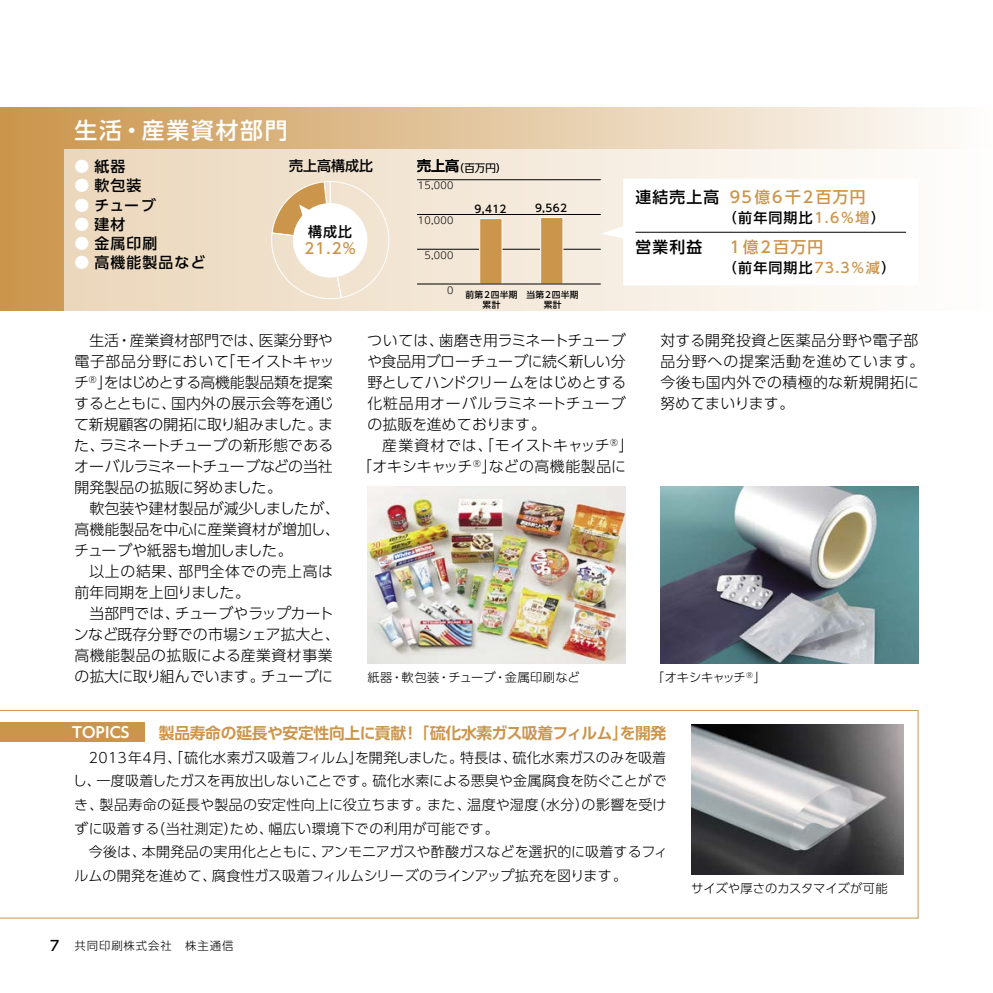
<style>
.page{position:relative;width:993px;height:993px;background:#fff}
.page>*{position:absolute;margin:0;border:0;box-sizing:border-box;transform-origin:0 0}
.t1{font:500 22.75px "UD Shin Go Pro";letter-spacing:.08em;color:#fff}
.t2{font:700 15.75px "UD Shin Go Pro De";letter-spacing:-.02em;color:#cb954b}
.t3{font:500 15.75px "UD Shin Go Pro";letter-spacing:.08em;color:#cb954b}
.t4{font:500 15.75px "UD Shin Go Pro";color:#000}
.t5{font:300 14.88px/21px "UD Shin Go Pro";letter-spacing:.01em;color:#000;text-align:justify}
.t6{font:300 14.88px/21px "UD Shin Go Pro";letter-spacing:.03em;color:#000}
.t7{font:500 14.88px "UD Shin Go Pro";letter-spacing:.08em;color:#000}
.t8{font:700 14.88px "UD Shin Go Pro De";letter-spacing:.01em;color:#fff}
.t9{font:500 14.88px "UD Shin Go Pro";color:#cb954b}
.t10{font:300 14px/23.6px "UD Shin Go Pro";letter-spacing:.01em;color:#000}
.t11{font:500 14px "UD Shin Go Pro";letter-spacing:.08em;color:#000}
.t12{font:300 12.25px "UD Shin Go Pro";letter-spacing:.035em;color:#000}
.t13{font:300 12.25px "UD Shin Go Pro";color:#000}
.t14{font:300 12.25px "UD Shin Go Pro";letter-spacing:-.045em;color:#000}
.t15{font:300 11.38px "UD Shin Go Pro";letter-spacing:.08em;color:#000}
.t16{font:500 10.5px "UD Shin Go Pro";letter-spacing:.035em;color:#000}
.t17{font:300 10.5px "UD Shin Go Pro";color:#000}
.t18{font:300 9.62px "UD Shin Go Pro";letter-spacing:.035em;color:#000}
.t19{font:500 8.75px/9.6px "UD Shin Go Pro";letter-spacing:.035em;color:#000;text-align:center}
.s1{color:#fff}
.s2{color:#000}
.s3{color:#cb954b}
.s4{font-weight:500;font-size:14px}
</style>
<div class="page">
<hr style="left:992px;top:107px;width:1px;height:203px;background:#bb6b7e">
<div style="left:0;top:107px;width:992px;height:203px;background:linear-gradient(to right,#ca944a,#fefdfd)"></div>
<div style="left:64px;top:149px;width:928px;height:161px;background:linear-gradient(to right,#ebd7bb,#fefefe)"></div>
<svg style="left:0;top:709px;width:918px;height:209px"></svg>
<div style="left:0;top:722px;width:144px;height:20px;background:#cb954b"></div>
<img style="left:691px;top:724px;width:212px;height:150px">
<img style="left:367px;top:486px;width:258px;height:177px">
<img style="left:660px;top:486px;width:258px;height:177px">
<svg style="left:270px;top:181px;width:119px;height:119px"></svg>
<hr style="left:417px;top:249px;width:183px;height:1px;background:#000">
<hr style="left:417px;top:214px;width:183px;height:1px;background:#000">
<hr style="left:417px;top:179px;width:183px;height:1px;background:#000">
<div style="left:479px;top:218px;width:23px;height:66px;background:#cb954b"></div>
<div style="left:479px;top:218px;width:23px;height:66px;border:1px solid #fff"></div>
<div style="left:540px;top:217px;width:22px;height:67px;background:#cb954b"></div>
<div style="left:540px;top:217px;width:23px;height:67px;border:1px solid #fff"></div>
<hr style="left:417px;top:283px;width:183px;height:1px;background:#000">
<svg style="left:600px;top:179px;width:318px;height:106px"></svg>
<hr style="left:635px;top:232px;width:270px;height:1px;background:#000">
<h1 class="t1" style="left:74px;top:112px;width:215px">生活・産業資材部門</h1>
<p class="t7" style="left:74px;top:154px;width:52px"><span class="s1">●</span> 紙器</p>
<p class="t7" style="left:74px;top:173px;width:68px"><span class="s1">●</span> 軟包装</p>
<p class="t7" style="left:74px;top:193px;width:83px"><span class="s1">●</span> チューブ</p>
<p class="t7" style="left:74px;top:212px;width:52px"><span class="s1">●</span> 建材</p>
<p class="t7" style="left:74px;top:231px;width:84px"><span class="s1">●</span> 金属印刷</p>
<p class="t7" style="left:74px;top:250px;width:132px"><span class="s1">●</span> 高機能製品など</p>
<p class="t11" style="left:289px;top:154px;width:85px">売上高構成比</p>
<p class="t17" style="left:453px;top:159px;width:54px">（百万円）</p>
<p class="t11" style="left:417px;top:154px;width:43px">売上高</p>
<p class="t18" style="left:417px;top:178px;width:37px">15,000</p>
<p class="t16" style="left:474px;top:200px;width:34px">9,412</p>
<p class="t16" style="left:535px;top:199px;width:34px">9,562</p>
<p class="t18" style="left:417px;top:213px;width:37px">10,000</p>
<p class="t11" style="left:308px;top:220px;width:46px">構成比</p>
<p class="t9" style="left:304px;top:236px;width:54px">21.2％</p>
<p class="t18" style="left:424px;top:247px;width:31px">5,000</p>
<p class="t18" style="left:447px;top:282px;width:8px">0</p>
<p class="t19" style="left:465px;top:290px;width:54px">前第2四半期累計</p>
<p class="t19" style="left:526px;top:290px;width:54px">当第2四半期累計</p>
<p class="t3" style="left:635px;top:184px;width:231px"><span class="s2">連結売上高</span> 95億6千2百万円</p>
<p class="t11" style="left:722px;top:206px;width:164px">（前年同期比<span class="s3">1.6％増</span>）</p>
<p class="t4" style="left:635px;top:234px;width:68px">営業利益</p>
<p class="t3" style="left:729px;top:234px;width:95px">1億2百万円</p>
<p class="t11" style="left:722px;top:257px;width:174px">（前年同期比<span class="s3">73.3％減</span>）</p>
<p class="t5" style="left:74px;top:329px;width:262px;text-indent:15px">生活・産業資材部門では、医薬分野や電子部品分野において「モイストキャッチ<sup>®</sup>」をはじめとする高機能製品類を提案するとともに、国内外の展示会等を通じて新規顧客の開拓に取り組みました。また、ラミネートチューブの新形態であるオーバルラミネートチューブなどの当社開発製品の拡販に努めました。</p>
<p class="t5" style="left:74px;top:497px;width:267px;text-indent:15px">軟包装や建材製品が減少しましたが、高機能製品を中心に産業資材が増加し、チューブや紙器も増加しました。</p>
<p class="t5" style="left:74px;top:560px;width:260px;text-indent:15px">以上の結果、部門全体での売上高は前年同期を上回りました。</p>
<p class="t5" style="left:74px;top:602px;width:267px;text-align:left;text-indent:15px">当部門では、チューブやラップカートンなど既存分野での市場シェア拡大と、高機能製品の拡販による産業資材事業の拡大に取り組んでいます。チューブに</p>
<p class="t5" style="left:367px;top:329px;width:261px">ついては、歯磨き用ラミネートチューブや食品用ブローチューブに続く新しい分野としてハンドクリームをはじめとする化粧品用オーバルラミネートチューブの拡販を進めております。</p>
<p class="t5" style="left:357px;top:434px;width:278px;text-indent:25px">産業資材では、「モイストキャッチ<sup>®</sup>」「オキシキャッチ<sup>®</sup>」などの高機能製品に</p>
<p class="t6" style="left:660px;top:329px;width:265px">対する開発投資と医薬品分野や電子部品分野への提案活動を進めています。今後も国内外での積極的な新規開拓に努めてまいります。</p>
<p class="t12" style="left:367px;top:667px;width:214px">紙器・軟包装・チューブ・金属印刷など</p>
<p class="t14" style="left:651px;top:667px;width:116px">「オキシキャッチ<sup>®</sup>」</p>
<p class="t2" style="left:159px;top:719px;width:508px">製品寿命の延長や安定性向上に貢献！「硫化水素ガス吸着フィルム」を開発</p>
<p class="t10" style="left:73px;top:744px;width:596px">　2013年4月、「硫化水素ガス吸着フィルム」を開発しました。特長は、硫化水素ガスのみを吸着し、一度吸着したガスを再放出しないことです。硫化水素による悪臭や金属腐食を防ぐことができ、製品寿命の延長や製品の安定性向上に役立ちます。また、温度や湿度（水分）の影響を受けずに吸着する（当社測定）ため、幅広い環境下での利用が可能です。<br>　今後は、本開発品の実用化とともに、アンモニアガスや酢酸ガスなどを選択的に吸着するフィルムの開発を進めて、腐食性ガス吸着フィルムシリーズのラインアップ拡充を図ります。</p>
<p class="t8" style="left:72px;top:720px;width:59px">TOPICS</p>
<p class="t15" style="left:50px;top:936px;width:184px"><span class="s4">7</span> 共同印刷株式会社　株主通信</p>
<p class="t13" style="left:690px;top:878px;width:198px">サイズや厚さのカスタマイズが可能</p>
</div>
